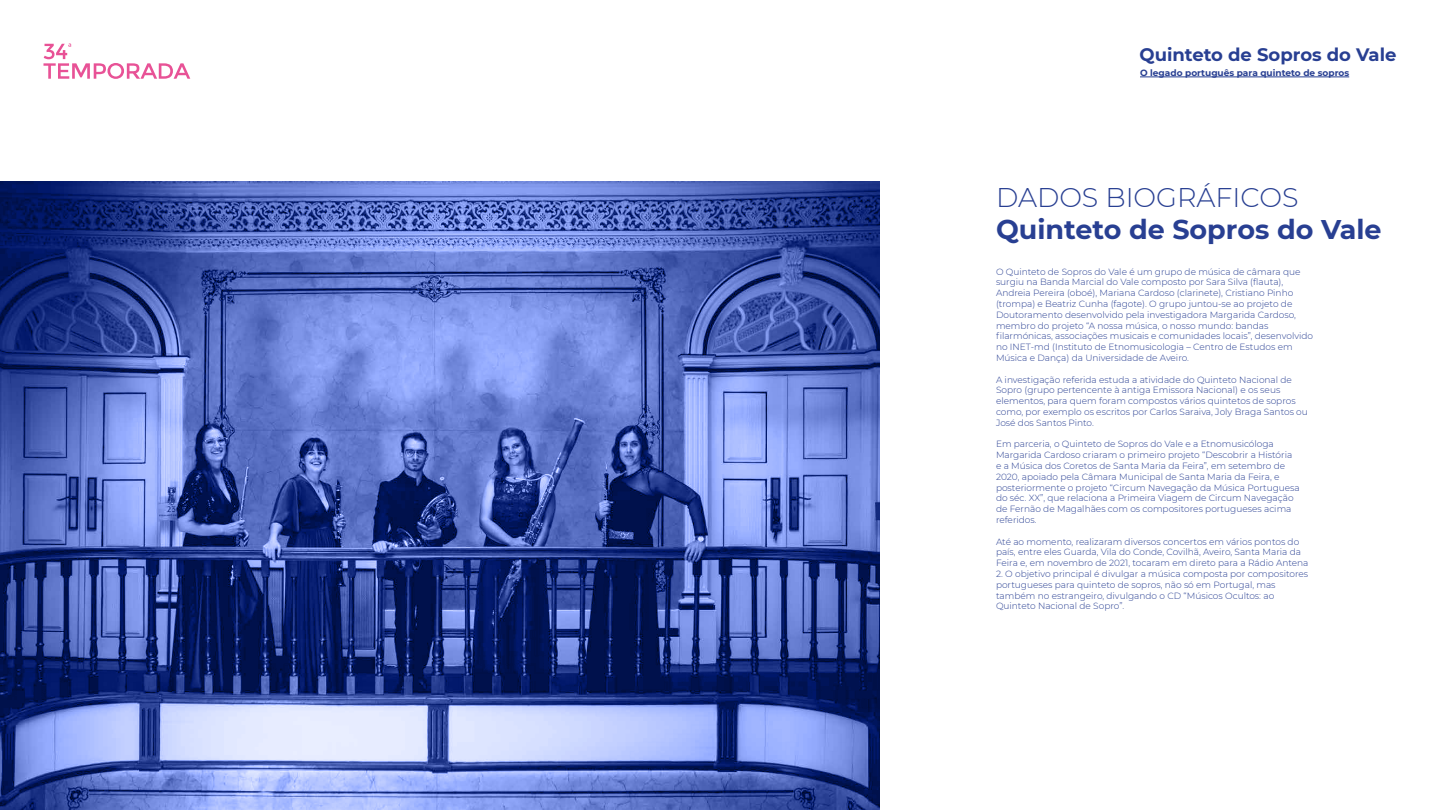
<style>
.page{position:relative;width:1440px;height:810px;background:#fff}
.page>*{position:absolute;margin:0;border:0;box-sizing:border-box;transform-origin:0 0}
.t1{font:700 27px "Montserrat";color:#283f92}
.t2{font:300 27px "Montserrat";color:#283f92}
.t3{font:700 18px "Montserrat";color:#283f92}
.t4{font:300 9px/10.8px "Montserrat";color:#283f92}
.t5{font:700 9px "Montserrat";color:#283f92}
</style>
<div class="page">
<hr style="left:1140px;top:77px;width:209px;height:1px;background:#283f92">
<svg style="left:43px;top:43px;width:147px;height:36px"></svg>
<svg style="left:0;top:181px;width:880px;height:628px;background:#5065b1"></svg>
<h2 class="t3" style="left:1139px;top:42px;width:259px">Quinteto de Sopros do Vale</h2>
<p class="t5" style="left:1140px;top:67px;width:211px">O legado português para quinteto de sopros</p>
<h1 class="t2" style="left:996px;top:179px;width:304px">DADOS BIOGRÁFICOS</h1>
<h1 class="t1" style="left:996px;top:210px;width:387px">Quinteto de Sopros do Vale</h1>
<p class="t4" style="left:996px;top:266px;width:319px">O Quinteto de Sopros do Vale é um grupo de música de câmara que surgiu na Banda Marcial do Vale composto por Sara Silva (flauta), Andreia Pereira (oboé), Mariana Cardoso (clarinete), Cristiano Pinho (trompa) e Beatriz Cunha (fagote). O grupo juntou-se ao projeto de Doutoramento desenvolvido pela investigadora Margarida Cardoso, membro do projeto “A nossa música, o nosso mundo: bandas filarmónicas, associações musicais e comunidades locais”, desenvolvido no INET-md (Instituto de Etnomusicologia – Centro de Estudos em Música e Dança) da Universidade de Aveiro.</p>
<p class="t4" style="left:996px;top:374px;width:313px">A investigação referida estuda a atividade do Quinteto Nacional de Sopro (grupo pertencente à antiga Emissora Nacional) e os seus elementos, para quem foram compostos vários quintetos de sopros como, por exemplo os escritos por Carlos Saraiva, Joly Braga Santos ou José dos Santos Pinto.</p>
<p class="t4" style="left:996px;top:438px;width:305px">Em parceria, o Quinteto de Sopros do Vale e a Etnomusicóloga Margarida Cardoso criaram o primeiro projeto “Descobrir a História e a Música dos Coretos de Santa Maria da Feira”, em setembro de 2020, apoiado pela Câmara Municipal de Santa Maria da Feira, e posteriormente o projeto “Circum Navegação da Música Portuguesa do séc. XX”, que relaciona a Primeira Viagem de Circum Navegação de Fernão de Magalhães com os compositores portugueses acima referidos.</p>
<p class="t4" style="left:996px;top:536px;width:314px">Até ao momento, realizaram diversos concertos em vários pontos do país, entre eles Guarda, Vila do Conde, Covilhã, Aveiro, Santa Maria da<br>Feira e, em novembro de 2021, tocaram em direto para a Rádio Antena</p>
<p class="t4" style="left:996px;top:568px;width:314px">2. O objetivo principal é divulgar a música composta por compositores portugueses para quinteto de sopros, não só em Portugal, mas também no estrangeiro, divulgando o CD “Músicos Ocultos: ao Quinteto Nacional de Sopro”.</p>
</div>
